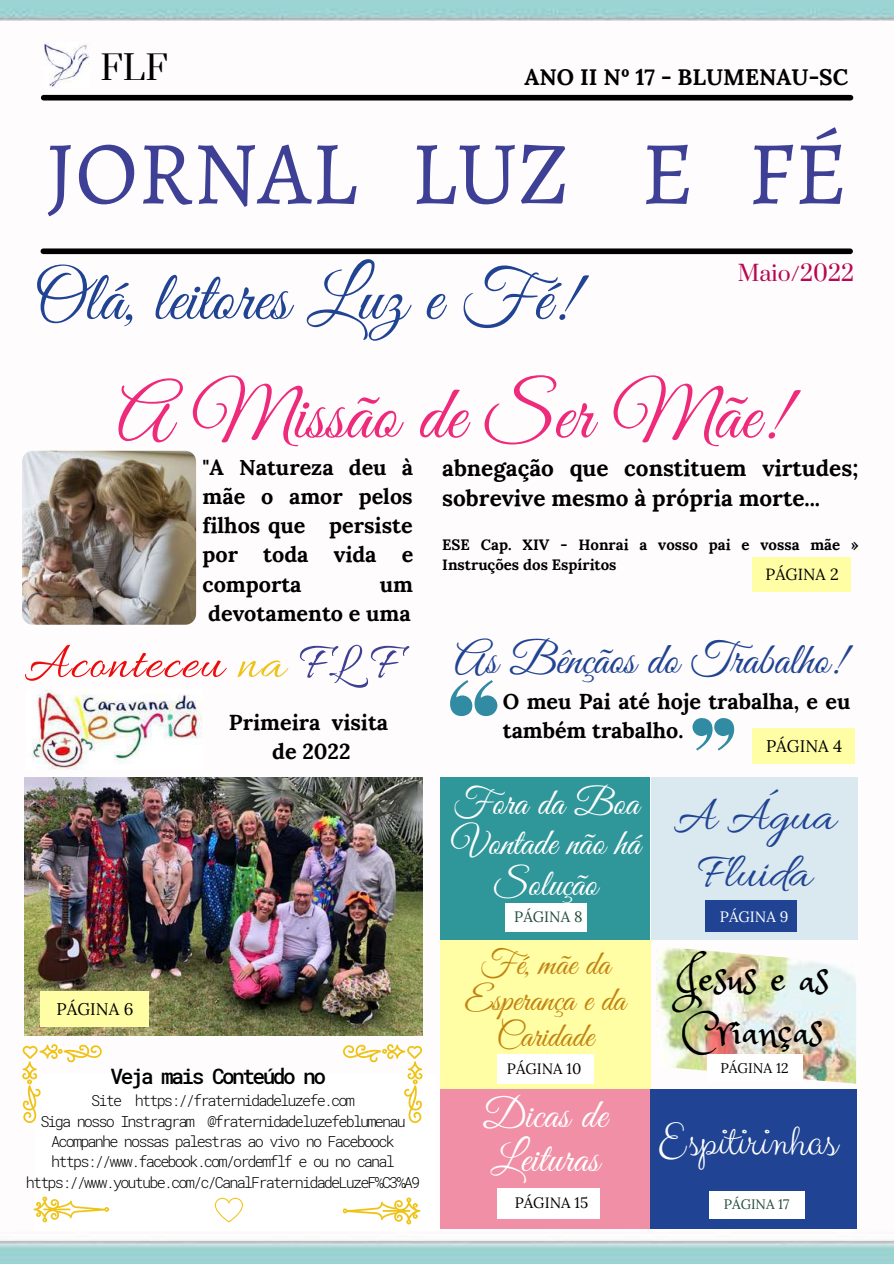
<style>
.page{position:relative;width:894px;height:1264px;background:#fff}
.page>*{position:absolute;margin:0;border:0;box-sizing:border-box;transform-origin:0 0}
.t1{font:90.3px "Alegreya";color:#3e4096}
.t2{font:76.5px "Great Vibes";color:#ee2a7b}
.t3{font:70.35px "Great Vibes";color:#204493}
.t4{font:52.5px "Allura";letter-spacing:.03em;color:#ed0b0b}
.t5{font:49.95px/57.4px "Allura";color:#204493;text-align:center}
.t6{font:48px "Clicker Script";color:#fff}
.t7{font:44.7px "Great Vibes";color:#204493}
.t8{font:43.5px/51.8px "Princess Sofia";color:#000}
.t9{font:41.1px/44px "Great Vibes";letter-spacing:.015em;color:#fff}
.t10{font:37.5px/40.5px "Great Vibes";color:#fff;text-align:center}
.t11{font:34.35px/36px "Great Vibes";color:#c38313;text-align:center}
.t12{font:33.3px "Prata";color:#000}
.t13{font:700 22.5px/30.5px "Lora";color:#000}
.t14{font:700 21.6px/29.1px "Lora";color:#000;text-align:justify}
.t15{font:700 21.45px/29.2px "Lora";color:#000}
.t16{font:21.45px "Prata";color:#b60850}
.t17{font:500 21.15px "Roboto Mono";letter-spacing:-.12em;color:#000}
.t18{font:16.8px "Lora";color:#000}
.t19{font:16.2px "Lora";color:#000}
.t20{font:300 15.15px/20.2px "Roboto Mono";letter-spacing:-.12em;color:#000;text-align:center}
.t21{font:700 15px/20.2px "Lora";color:#000}
.t22{font:15px "Lora";color:#000}
.t23{font:15px "Lora";color:#fff}
.t24{font:15px "Lora";color:#244b3a}
.t25{font:13.95px "Lora";color:#000}
.t26{font:13.65px "Lora";color:#244b3a}
.s1{color:#efc315}
.s2{color:#3e4096}
</style>
<div class="page">
<img style="left:0;top:0;width:893px;height:1263px">
<div style="left:44px;top:95px;width:806px;height:5px;background:#000"></div>
<div style="left:43px;top:248px;width:806px;height:6px;background:#000"></div>
<img style="left:45px;top:43px;width:44px;height:45px">
<img style="left:22px;top:451px;width:174px;height:173px;border-radius:11px">
<div style="left:752px;top:557px;width:98px;height:34px;background:#fffea4"></div>
<div style="left:752px;top:727px;width:102px;height:36px;background:#fffea4"></div>
<div style="left:651px;top:777px;width:206px;height:162px;background:#dae9ef"></div>
<div style="left:704px;top:900px;width:92px;height:31px;background:#204493"></div>
<div style="left:440px;top:1089px;width:210px;height:139px;background:#f18fa6"></div>
<div style="left:497px;top:1188px;width:102px;height:30px;background:#fff"></div>
<div style="left:440px;top:938px;width:211px;height:151px;background:#fffea4"></div>
<div style="left:497px;top:1054px;width:97px;height:29px;background:#fff"></div>
<div style="left:440px;top:777px;width:210px;height:162px;background:#2f9699"></div>
<div style="left:505px;top:903px;width:81px;height:28px;background:#fff"></div>
<div style="left:650px;top:1089px;width:206px;height:139px;background:#204493"></div>
<div style="left:709px;top:1191px;width:95px;height:27px;background:#fff"></div>
<div style="left:35px;top:1074px;width:400px;height:156px;background:#fff"></div>
<img style="left:655px;top:946px;width:200px;height:137px">
<div style="left:706px;top:1054px;width:96px;height:28px;background:#fff"></div>
<svg style="left:22px;top:1044px;width:80px;height:78px"></svg>
<svg style="left:343px;top:1044px;width:79px;height:78px"></svg>
<svg style="left:34px;top:1196px;width:75px;height:26px"></svg>
<svg style="left:343px;top:1197px;width:77px;height:27px"></svg>
<svg style="left:215px;top:1197px;width:28px;height:25px"></svg>
<svg style="left:450px;top:680px;width:47px;height:36px"></svg>
<svg style="left:692px;top:718px;width:42px;height:32px"></svg>
<img style="left:24px;top:777px;width:398px;height:258px">
<img style="left:27px;top:689px;width:175px;height:80px">
<div style="left:40px;top:991px;width:109px;height:35px;background:#fffea4"></div>
<h3 class="t12" style="left:101px;top:46px;width:69px">FLF</h3>
<h3 class="t13" style="left:524px;top:61px;width:325px">ANO II Nº 17 - BLUMENAU-SC</h3>
<h1 class="t1" style="left:46px;top:111px;width:803px">JORNAL LUZ E FÉ</h1>
<h3 class="t3" style="left:34px;top:259px;width:543px">Olá, leitores Luz e Fé!</h3>
<h2 class="t2" style="left:117px;top:372px;width:670px">A Missão de Ser Mãe!</h2>
<h3 class="t16" style="left:737px;top:260px;width:118px">Maio/2022</h3>
<h3 class="t14" style="left:202px;top:452px;width:212px">"A Natureza deu à mãe o amor pelos filhos que persiste por toda vida e comporta</h3>
<h3 class="t14" style="left:208px;top:569px;width:206px;text-align:right">um<br>devotamento e uma</h3>
<h3 class="t4" style="left:24px;top:633px;width:375px">Aconteceu <span class="s1">na</span> <span class="s2">FL F</span></h3>
<p class="t18" style="left:57px;top:998px;width:78px">PÁGINA 6</p>
<h3 class="t14" style="left:229px;top:707px;width:161px;text-align:center">Primeira visita de 2022</h3>
<h3 class="t17" style="left:111px;top:1061px;width:217px">Veja mais Conteúdo no</h3>
<p class="t20" style="left:26px;top:1090px;width:396px">Site https://fraternidadeluzefe.com<br>Siga nosso Instragram @fraternidadeluzefeblumenau Acompanhe nossas palestras ao vivo no Faceboock https://www.facebook.com/ordemflf e ou no canal https://www.youtube.com/c/CanalFraternidadeLuzeF%C3%A9</p>
<h3 class="t13" style="left:442px;top:452px;width:417px">abnegação que constituem virtudes; sobrevive mesmo à própria morte...</h3>
<p class="t21" style="left:442px;top:534px;width:417px">ESE Cap. XIV - Honrai a vosso pai e vossa mãe »<br>Instruções dos Espíritos</p>
<p class="t19" style="left:765px;top:564px;width:75px">PÁGINA 2</p>
<h3 class="t7" style="left:454px;top:634px;width:391px">As Bênçãos do Trabalho!</h3>
<h3 class="t15" style="left:502px;top:686px;width:349px">O meu Pai até hoje trabalha, e eu também trabalho.</h3>
<p class="t18" style="left:765px;top:735px;width:78px">PÁGINA 4</p>
<h3 class="t10" style="left:451px;top:785px;width:190px">Fora da Boa<br>Vontade não há<br>Solução</h3>
<p class="t24" style="left:514px;top:907px;width:70px">PÁGINA 8</p>
<h3 class="t11" style="left:464px;top:948px;width:163px">Fé, mãe da<br>Esperança e da<br>Caridade</h3>
<p class="t22" style="left:507px;top:1058px;width:76px">PÁGINA 10</p>
<h3 class="t9" style="left:483px;top:1095px;width:125px">Dicas de<br>Leituras</h3>
<p class="t22" style="left:514px;top:1193px;width:75px">PÁGINA 15</p>
<h3 class="t5" style="left:673px;top:790px;width:163px">A Água<br>Fluida</h3>
<p class="t23" style="left:719px;top:907px;width:70px">PÁGINA 9</p>
<h3 class="t8" style="left:675px;top:950px;width:155px">Jesus e as<br>Crianças</h3>
<p class="t25" style="left:720px;top:1058px;width:70px">PÁGINA 12</p>
<h3 class="t6" style="left:657px;top:1111px;width:181px">Espitirinhas</h3>
<p class="t26" style="left:723px;top:1195px;width:67px">PÁGINA 17</p>
</div>
